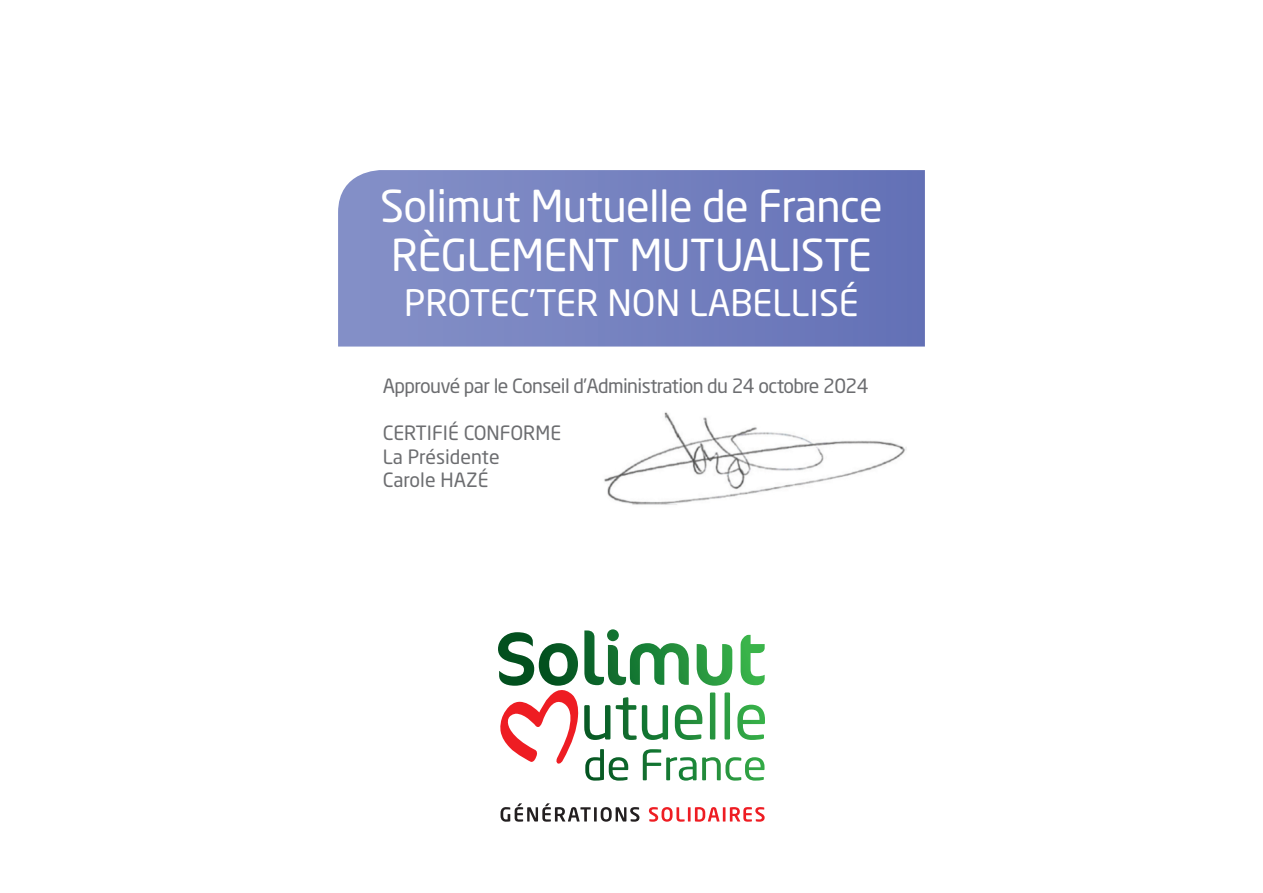
<style>
.page{position:relative;width:1263px;height:893px;background:#fff}
.page>*{position:absolute;margin:0;border:0;box-sizing:border-box;transform-origin:0 0}
.t1{font:43.5px/49.1px "Neo Sans Std";letter-spacing:-.015em;color:#fff}
.t2{font:36px "Neo Sans Std";color:#fff}
.t3{font:19.5px "Neo Sans Std";letter-spacing:-.03em;color:#6c6d70}
.t4{font:19.5px/23.4px "Neo Sans Std";color:#6c6d70}
</style>
<div class="page">
<svg style="left:338px;top:170px;width:587px;height:177px;background:#7581bf"></svg>
<img style="left:604px;top:412px;width:303px;height:93px">
<svg style="left:649px;top:807px;width:116px;height:15px"></svg>
<svg style="left:500px;top:803px;width:139px;height:19px"></svg>
<svg style="left:498px;top:629px;width:267px;height:152px"></svg>
<h1 class="t1" style="left:380px;top:181px;width:504px">Solimut Mutuelle de France<br>RÈGLEMENT MUTUALISTE</h1>
<h2 class="t2" style="left:404px;top:280px;width:456px">PROTEC’TER NON LABELLISÉ</h2>
<p class="t3" style="left:383px;top:374px;width:487px">Approuvé par le Conseil d’Administration du 24 octobre 2024</p>
<p class="t4" style="left:383px;top:421px;width:180px">CERTIFIÉ CONFORME<br>La Présidente<br>Carole HAZÉ</p>
</div>
